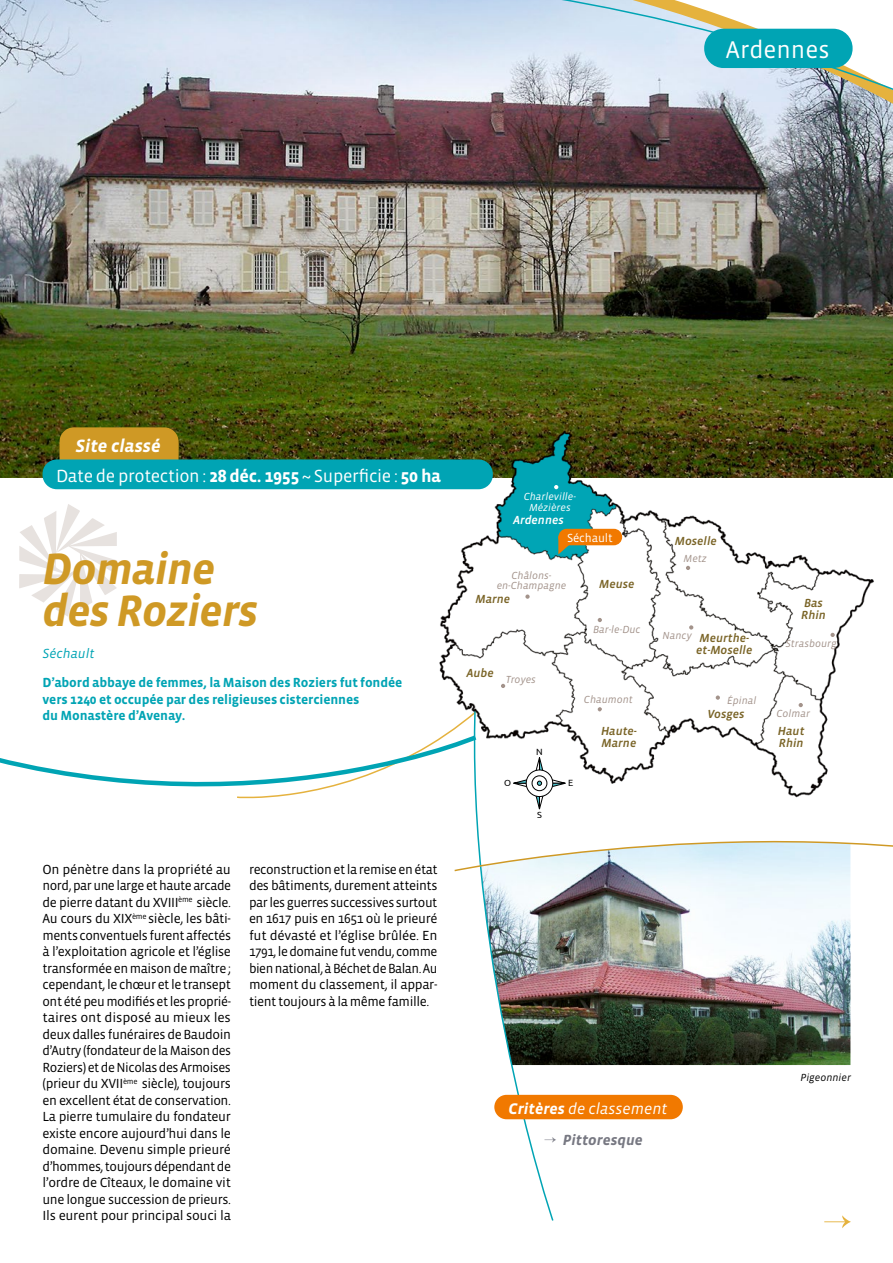
<style>
.page{position:relative;width:893px;height:1263px;background:#fff}
.page>*{position:absolute;margin:0;border:0;box-sizing:border-box;transform-origin:0 0}
.t1{font:italic 700 45px/42px "Vista Sans OTCE";letter-spacing:-.02em;color:#cf9925}
.t2{font:24.75px "Vista Sans OTCE";color:#fff}
.t3{font:italic 700 18.15px "Vista Sans OTCE";color:#fff}
.t4{font:18px "Vista Sans OTCE";letter-spacing:-.02em;color:#fff}
.t5{font:italic 15.75px "Vista Sans OTCE";color:#fff}
.t6{font:italic 700 15px "Vista Sans OTCE";color:#777882}
.t7{font:13.5px/16.5px "Vista Sans OTCE";letter-spacing:-.025em;color:#000;text-align:justify}
.t8{font:700 13.5px/16.5px "Vista Sans OTCE";letter-spacing:-.01em;color:#00a4b4}
.t9{font:italic 13.5px "Vista Sans OTCE";color:#00a4b4}
.t10{font:italic 500 12px/12px "Vista Sans OTCE";color:#7a6427}
.t11{font:italic 500 12px "Vista Sans OTCE";color:#fff}
.t12{font:12px "Vista Sans OTCE";letter-spacing:-.01em;color:#fff}
.t13{font:italic 10.5px/10.5px "Vista Sans OTCE";color:#a3938b;text-align:center}
.t14{font:italic 10.5px/10.5px "Vista Sans OTCE";color:#fff;text-align:center}
.t15{font:italic 10.5px "Vista Sans OTCE";color:#000}
.t16{font:9px "Ubuntu";color:#000}
.s1{font-weight:700}
</style>
<div class="page">
<img style="left:0;top:0;width:893px;height:478px">
<svg style="left:19px;top:504px;width:98px;height:113px"></svg>
<img style="left:554px;top:911px;width:296px;height:154px">
<svg style="left:0;top:758px;width:235px;height:29px"></svg>
<img style="left:479px;top:0;width:414px;height:248px">
<svg style="left:824px;top:1215px;width:27px;height:13px"></svg>
<img style="left:484px;top:911px;width:70px;height:310px">
<svg style="left:454px;top:803px;width:439px;height:108px"></svg>
<div style="left:494px;top:1095px;width:189px;height:24px;background:#f17900;border-radius:12px"></div>
<svg style="left:536px;top:803px;width:7px;height:6px"></svg>
<img style="left:433px;top:424px;width:446px;height:379px">
<svg style="left:235px;top:684px;width:270px;height:115px"></svg>
<svg style="left:525px;top:594px;width:5px;height:5px"></svg>
<svg style="left:799px;top:703px;width:4px;height:4px"></svg>
<svg style="left:598px;top:618px;width:4px;height:4px"></svg>
<svg style="left:689px;top:625px;width:4px;height:5px"></svg>
<svg style="left:686px;top:566px;width:4px;height:4px"></svg>
<svg style="left:716px;top:695px;width:4px;height:5px"></svg>
<svg style="left:830px;top:633px;width:5px;height:4px"></svg>
<svg style="left:554px;top:485px;width:4px;height:4px"></svg>
<svg style="left:598px;top:707px;width:4px;height:4px"></svg>
<svg style="left:558px;top:540px;width:21px;height:14px"></svg>
<div style="left:558px;top:529px;width:64px;height:16px;background:#f17900;border-radius:8px"></div>
<div style="left:704px;top:29px;width:149px;height:39px;background:#00a4b4;border-radius:19px"></div>
<div style="left:60px;top:427px;width:119px;height:51px;background:#cf9925;border-radius:14px"></div>
<div style="left:43px;top:459px;width:450px;height:30px;background:#00a4b4;border-radius:14px"></div>
<h2 class="t2" style="left:726px;top:35px;width:105px">Ardennes</h2>
<h3 class="t3" style="left:75px;top:435px;width:87px">Site classé</h3>
<h3 class="t4" style="left:56px;top:466px;width:386px">Date de protection : <span class="s1">28 déc. 1955</span> ~ Superficie : <span class="s1">50 ha</span></h3>
<h1 class="t1" style="left:43px;top:548px;width:217px">Domaine des Roziers</h1>
<p class="t9" style="left:43px;top:646px;width:54px">Séchault</p>
<p class="t8" style="left:43px;top:674px;width:361px">D’abord abbaye de femmes, la Maison des Roziers fut fondée vers 1240 et occupée par des religieuses cisterciennes<br>du Monastère d’Avenay.</p>
<p class="t7" style="left:43px;top:861px;width:190px">On pénètre dans la propriété au nord, par une large et haute arcade de pierre datant du XVIII<sup>ème</sup> siècle.<br>Au cours du XIX<sup>ème</sup> siècle, les bâti&shy;ments conventuels furent affectés à l’exploitation agricole et l’église transformée en maison de maître ; cependant, le chœur et le transept ont été peu modifiés et les proprié&shy;taires ont disposé au mieux les deux dalles funéraires de Baudoin d’Autry (fondateur de la Maison des Roziers) et de Nicolas des Armoises (prieur du XVII<sup>ème</sup> siècle), toujours en excellent état de conservation.<br>La pierre tumulaire du fondateur existe encore aujourd’hui dans le domaine. Devenu simple prieuré d’hommes, toujours dépendant de l’ordre de Cîteaux, le domaine vit une longue succession de prieurs.<br>Ils eurent pour principal souci la</p>
<p class="t7" style="left:249px;top:861px;width:190px">reconstruction et la remise en état des bâtiments, durement atteints par les guerres successives surtout en 1617 puis en 1651 où le prieuré fut dévasté et l’église brûlée. En 1791, le domaine fut vendu, comme bien national, à Béchet de Balan. Au moment du classement, il appar&shy;tient toujours à la même famille.</p>
<p class="t14" style="left:524px;top:491px;width:54px">Charleville-<br>Mézières</p>
<p class="t11" style="left:513px;top:513px;width:52px">Ardennes</p>
<p class="t12" style="left:567px;top:531px;width:47px">Séchault</p>
<p class="t13" style="left:497px;top:570px;width:71px">Châlons&shy;en-Champagne</p>
<p class="t10" style="left:475px;top:593px;width:36px">Marne</p>
<p class="t10" style="left:599px;top:578px;width:37px">Meuse</p>
<p class="t13" style="left:593px;top:624px;width:49px">Bar-le-Duc</p>
<p class="t10" style="left:466px;top:667px;width:29px">Aube</p>
<p class="t13" style="left:506px;top:674px;width:32px">Troyes</p>
<p class="t16" style="left:536px;top:747px;width:8px">N</p>
<p class="t16" style="left:504px;top:777px;width:9px">O</p>
<p class="t16" style="left:568px;top:777px;width:7px">E</p>
<p class="t16" style="left:537px;top:810px;width:6px">S</p>
<p class="t13" style="left:584px;top:694px;width:50px">Chaumont</p>
<p class="t10" style="left:601px;top:725px;width:37px">Haute-<br>Marne</p>
<p class="t10" style="left:675px;top:535px;width:44px">Moselle</p>
<p class="t13" style="left:684px;top:553px;width:25px">Metz</p>
<p class="t13" style="left:663px;top:630px;width:31px">Nancy</p>
<p class="t10" style="left:696px;top:632px;width:58px">Meurthe&shy;et-Moselle</p>
<p class="t13" style="left:727px;top:695px;width:31px">Épinal</p>
<p class="t10" style="left:708px;top:708px;width:38px">Vosges</p>
<p class="t10" style="left:801px;top:597px;width:26px">Bas<br>Rhin</p>
<p class="t13" style="left:785px;top:638px;width:53px">Strasbourg</p>
<p class="t13" style="left:777px;top:708px;width:35px">Colmar</p>
<p class="t10" style="left:778px;top:725px;width:28px">Haut<br>Rhin</p>
<p class="t5" style="left:509px;top:1099px;width:161px"><span class="s1">Critères</span> de classement</p>
<p class="t6" style="left:544px;top:1131px;width:100px">→ Pittoresque</p>
<p class="t15" style="left:800px;top:1071px;width:52px">Pigeonnier</p>
</div>
